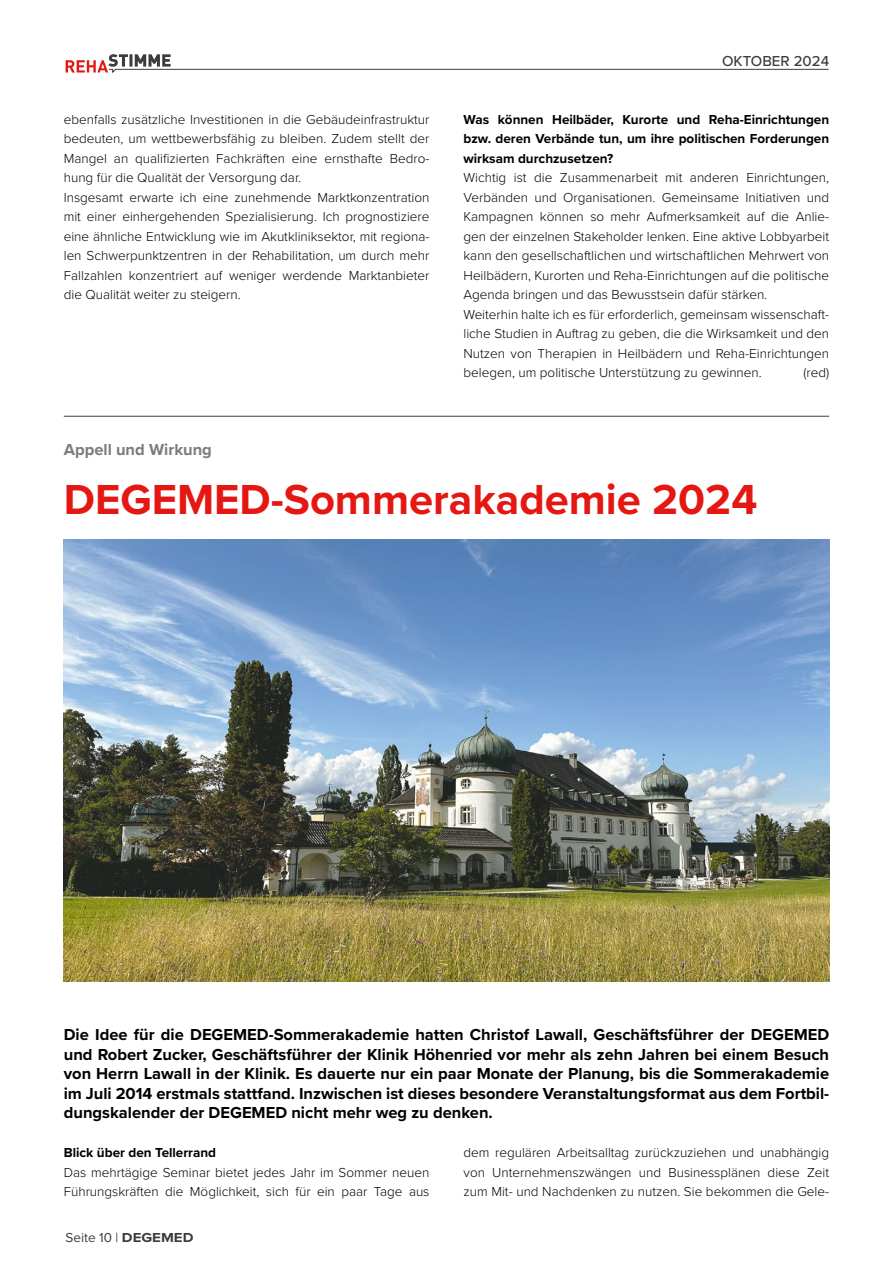
<style>
.page{position:relative;width:893px;height:1263px;background:#fff}
.page>*{position:absolute;margin:0;border:0;box-sizing:border-box;transform-origin:0 0}
.INHALT_Headline{font:700 43.5px "Proxima Nova";color:#e41713}
.INHALT_Einleitung{font:700 16.5px/19.5px "Proxima Nova";color:#000;text-align:justify}
.INHALT_Subheadline{font:700 16.5px "Proxima Nova";color:#7c7b7b}
.t1{font:500 15px "Proxima Nova";color:#3c3c3b}
.INHALT_Grundtext{font:300 13.5px/19.5px "Proxima Nova";color:#000;text-align:justify}
.INHALT_Überschrift_im_Text{font:700 13.5px/19.5px "Proxima Nova";color:#000;text-align:justify}
.t2{font:13.5px "Proxima Nova";color:#3c3c3b}
.s1{font-weight:700}
</style>
<div class="page">
<svg style="left:66px;top:54px;width:763px;height:20px"></svg>
<img style="left:64px;top:539px;width:765px;height:443px">
<hr style="left:64px;top:416px;width:765px;height:1px;background:#3c3c3b">
<p class="INHALT_Grundtext" style="left:64px;top:109px;width:367px">ebenfalls zusätzliche Investitionen in die Gebäudeinfrastruktur bedeuten, um wettbewerbsfähig zu bleiben. Zudem stellt der Mangel an qualifizierten Fachkräften eine ernsthafte Bedro&shy;hung für die Qualität der Versorgung dar.</p>
<p class="INHALT_Grundtext" style="left:64px;top:187px;width:367px">Insgesamt erwarte ich eine zunehmende Marktkonzentration mit einer einhergehenden Spezialisierung. Ich prognostiziere eine ähnliche Entwicklung wie im Akutkliniksektor, mit regiona&shy;len Schwerpunktzentren in der Rehabilitation, um durch mehr Fallzahlen konzentriert auf weniger werdende Marktanbieter die Qualität weiter zu steigern.</p>
<p class="t1" style="left:722px;top:52px;width:109px">OKTOBER 2024</p>
<p class="INHALT_Überschrift_im_Text" style="left:463px;top:109px;width:367px">Was können Heilbäder, Kurorte und Reha-Einrichtungen bzw. deren Verbände tun, um ihre politischen Forderungen wirksam durchzusetzen?</p>
<p class="INHALT_Grundtext" style="left:463px;top:167px;width:367px">Wichtig ist die Zusammenarbeit mit anderen Einrichtungen, Verbänden und Organisationen. Gemeinsame Initiativen und Kampagnen können so mehr Aufmerksamkeit auf die Anlie&shy;gen der einzelnen Stakeholder lenken. Eine aktive Lobbyarbeit kann den gesellschaftlichen und wirtschaftlichen Mehrwert von Heilbädern, Kurorten und Reha-Einrichtungen auf die politische Agenda bringen und das Bewusstsein dafür stärken.</p>
<p class="INHALT_Grundtext" style="left:463px;top:304px;width:367px">Weiterhin halte ich es für erforderlich, gemeinsam wissenschaft&shy;liche Studien in Auftrag zu geben, die die Wirksamkeit und den Nutzen von Therapien in Heilbädern und Reha-Einrichtungen belegen, um politische Unterstützung zu gewinnen.</p>
<p class="INHALT_Grundtext" style="left:803px;top:362px;width:27px">(red)</p>
<p class="INHALT_Subheadline" style="left:64px;top:437px;width:150px">Appell und Wirkung</p>
<p class="INHALT_Headline" style="left:64px;top:467px;width:695px">DEGEMED-Sommerakademie 2024</p>
<p class="INHALT_Einleitung" style="left:64px;top:1025px;width:767px">Die Idee für die DEGEMED-Sommerakademie hatten Christof Lawall, Geschäftsführer der DEGEMED und Robert Zucker, Geschäftsführer der Klinik Höhenried vor mehr als zehn Jahren bei einem Besuch von Herrn Lawall in der Klinik. Es dauerte nur ein paar Monate der Planung, bis die Sommerakademie im Juli 2014 erstmals stattfand. Inzwischen ist dieses besondere Veranstaltungsformat aus dem Fortbil&shy;dungskalender der DEGEMED nicht mehr weg zu denken.</p>
<p class="INHALT_Überschrift_im_Text" style="left:64px;top:1143px;width:154px">Blick über den Tellerrand</p>
<p class="INHALT_Grundtext" style="left:64px;top:1162px;width:367px">Das mehrtägige Seminar bietet jedes Jahr im Sommer neuen<br>Führungskräften die Möglichkeit, sich für ein paar Tage aus</p>
<p class="INHALT_Grundtext" style="left:463px;top:1142px;width:367px">dem regulären Arbeitsalltag zurückzuziehen und unabhängig von Unternehmenszwängen und Businessplänen diese Zeit zum Mit- und Nachdenken zu nutzen. Sie bekommen die Gele-</p>
<p class="t2" style="left:66px;top:1229px;width:129px">Seite 10 | <span class="s1">DEGEMED</span></p>
</div>
